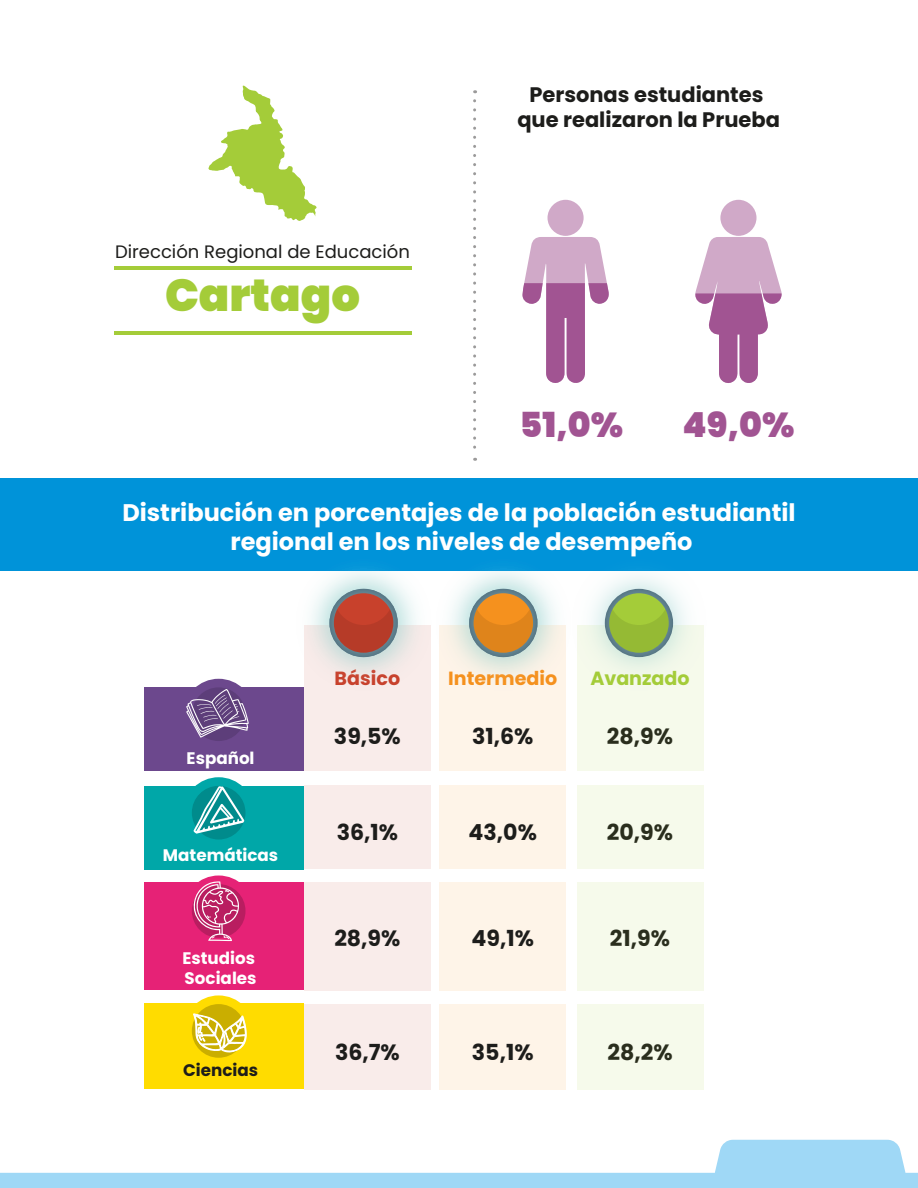
<style>
.page{position:relative;width:918px;height:1188px;background:#fff}
.page>*{position:absolute;margin:0;border:0;box-sizing:border-box;transform-origin:0 0}
.t1{font:900 45px "Poppins";color:#a4cc39}
.t2{font:900 34.5px "Poppins";color:#a15492}
.t3{font:700 24px/28.8px "Poppins";color:#fff;text-align:center}
.t4{font:700 22.05px "Poppins";color:#1d1d1b}
.t5{font:700 21px/25.2px "Poppins";color:#1d1d1b;text-align:center}
.t6{font:700 19.05px "Poppins";color:#f5911e}
.t7{font:700 19.05px "Poppins";color:#a4cc39}
.t8{font:700 19.05px "Poppins";color:#c8412c}
.t9{font:18px "Poppins";color:#1d1d1b}
.t10{font:700 16.8px/20.1px "Poppins";color:#fff}
.t11{font:700 16.8px "Poppins";color:#1d1d1b}
</style>
<div class="page">
<div style="left:145px;top:687px;width:159px;height:84px;background:#6c488d"></div>
<div style="left:145px;top:786px;width:159px;height:83px;background:#00a7a8"></div>
<div style="left:304px;top:625px;width:127px;height:145px;background:#f9ecea"></div>
<div style="left:440px;top:625px;width:126px;height:145px;background:#fef4e8"></div>
<div style="left:304px;top:785px;width:127px;height:84px;background:#f9ecea"></div>
<div style="left:440px;top:785px;width:126px;height:84px;background:#fef4e8"></div>
<div style="left:145px;top:882px;width:159px;height:108px;background:#e62276"></div>
<div style="left:145px;top:1004px;width:159px;height:85px;background:#ffdc00"></div>
<div style="left:304px;top:882px;width:127px;height:108px;background:#f9ecea"></div>
<div style="left:440px;top:882px;width:126px;height:108px;background:#fef4e8"></div>
<div style="left:304px;top:1004px;width:127px;height:85px;background:#f9ecea"></div>
<div style="left:440px;top:1004px;width:126px;height:85px;background:#fef4e8"></div>
<svg style="left:0;top:1140px;width:918px;height:48px"></svg>
<hr style="left:114px;top:266px;width:297px;height:4px;background:#a4cc39">
<hr style="left:114px;top:331px;width:297px;height:4px;background:#a4cc39">
<div style="left:720px;top:200px;width:37px;height:36px;background:#d0a9c8;border-radius:50%"></div>
<div style="left:548px;top:200px;width:36px;height:36px;background:#d0a9c8;border-radius:50%"></div>
<svg style="left:473px;top:101px;width:3px;height:360px"></svg>
<div style="left:0;top:479px;width:918px;height:92px;background:#0093d9"></div>
<img style="left:439px;top:570px;width:117px;height:128px">
<img style="left:311px;top:570px;width:105px;height:104px">
<div style="left:183px;top:679px;width:71px;height:71px;background:#6c488d;border-radius:50%"></div>
<div style="left:192px;top:687px;width:53px;height:54px;background:#5d3e7a;border-radius:50%"></div>
<svg style="left:186px;top:689px;width:63px;height:49px"></svg>
<div style="left:183px;top:777px;width:71px;height:71px;background:#00a7a8;border-radius:50%"></div>
<div style="left:192px;top:786px;width:53px;height:54px;background:#008b8c;border-radius:50%"></div>
<svg style="left:193px;top:786px;width:51px;height:48px"></svg>
<div style="left:183px;top:876px;width:71px;height:70px;background:#e62276;border-radius:50%"></div>
<div style="left:192px;top:884px;width:53px;height:54px;background:#b91d60;border-radius:50%"></div>
<svg style="left:193px;top:881px;width:46px;height:60px"></svg>
<div style="left:183px;top:995px;width:71px;height:71px;background:#ffdc00;border-radius:50%"></div>
<div style="left:192px;top:1004px;width:53px;height:54px;background:#caae00;border-radius:50%"></div>
<svg style="left:193px;top:1013px;width:54px;height:40px"></svg>
<svg style="left:522px;top:237px;width:87px;height:146px"></svg>
<svg style="left:695px;top:237px;width:87px;height:146px"></svg>
<svg style="left:208px;top:85px;width:109px;height:136px"></svg>
<div style="left:577px;top:625px;width:126px;height:145px;background:#f6faeb"></div>
<div style="left:577px;top:785px;width:126px;height:84px;background:#f6faeb"></div>
<div style="left:577px;top:882px;width:126px;height:108px;background:#f6faeb"></div>
<div style="left:577px;top:1004px;width:126px;height:85px;background:#f6faeb"></div>
<img style="left:592px;top:575px;width:112px;height:123px">
<svg style="left:609px;top:593px;width:60px;height:60px;background:#98bb51"></svg>
<div style="left:469px;top:589px;width:68px;height:68px;background:#5c7c8a;border-radius:50%"></div>
<svg style="left:474px;top:593px;width:59px;height:60px;background:#d38f3b"></svg>
<svg style="left:329px;top:589px;width:69px;height:68px"></svg>
<svg style="left:334px;top:593px;width:59px;height:60px;background:#b15345"></svg>
<p class="t9" style="left:115px;top:241px;width:296px">Dirección Regional de Educación</p>
<h1 class="t1" style="left:165px;top:269px;width:196px">Cartago</h1>
<p class="t5" style="left:517px;top:82px;width:264px">Personas estudiantes que realizaron la Prueba</p>
<h2 class="t2" style="left:520px;top:405px;width:105px">51,0%</h2>
<h2 class="t2" style="left:683px;top:405px;width:113px">49,0%</h2>
<p class="t3" style="left:122px;top:498px;width:675px">Distribución en porcentajes de la población estudiantil regional en los niveles de desempeño</p>
<p class="t10" style="left:187px;top:749px;width:69px">Español</p>
<p class="t10" style="left:163px;top:846px;width:117px">Matemáticas</p>
<p class="t10" style="left:182px;top:948px;width:76px">Estudios<br>Sociales</p>
<p class="t11" style="left:183px;top:1061px;width:77px">Ciencias</p>
<p class="t8" style="left:335px;top:667px;width:67px">Básico</p>
<p class="t6" style="left:448px;top:667px;width:110px">Intermedio</p>
<p class="t7" style="left:590px;top:667px;width:101px">Avanzado</p>
<p class="t4" style="left:334px;top:724px;width:68px">39,5%</p>
<p class="t4" style="left:472px;top:724px;width:63px">31,6%</p>
<p class="t4" style="left:607px;top:724px;width:68px">28,9%</p>
<p class="t4" style="left:337px;top:819px;width:63px">36,1%</p>
<p class="t4" style="left:469px;top:819px;width:70px">43,0%</p>
<p class="t4" style="left:607px;top:819px;width:68px">20,9%</p>
<p class="t4" style="left:334px;top:926px;width:68px">28,9%</p>
<p class="t4" style="left:472px;top:926px;width:64px">49,1%</p>
<p class="t4" style="left:610px;top:926px;width:62px">21,9%</p>
<p class="t4" style="left:335px;top:1040px;width:66px">36,7%</p>
<p class="t4" style="left:472px;top:1040px;width:63px">35,1%</p>
<p class="t4" style="left:607px;top:1040px;width:67px">28,2%</p>
</div>
